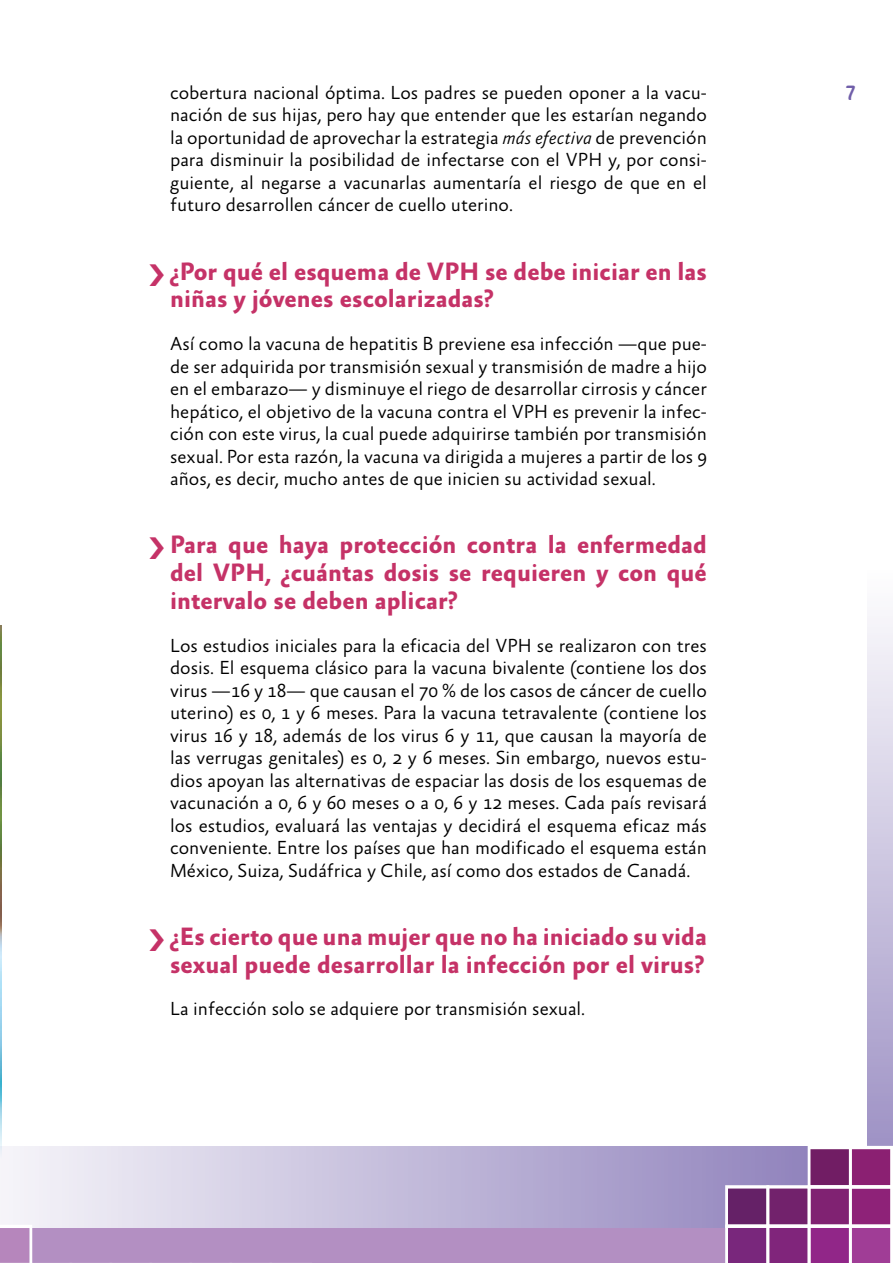
<style>
.page{position:relative;width:893px;height:1263px;background:#fff}
.page>*{position:absolute;margin:0;border:0;box-sizing:border-box;transform-origin:0 0}
.t1{font:700 25.5px/27.8px "Absara Sans";color:#c53267}
.t2{font:condensed 21px "Cocon";color:#705ea9}
.t3{font:300 19.2px/22.5px "Absara Sans";color:#000;text-align:justify}
.s1{font-style:italic}
</style>
<div class="page">
<svg style="left:867px;top:618px;width:26px;height:528px;background:#cac3df"></svg>
<svg style="left:1px;top:1146px;width:724px;height:82px;background:#c8c1dd"></svg>
<div style="left:30px;top:1228px;width:695px;height:35px;background:#b38fc2"></div>
<svg style="left:725px;top:1146px;width:166px;height:117px;background:#955395"></svg>
<svg style="left:0;top:1225px;width:312px;height:38px"></svg>
<img style="left:0;top:626px;width:1px;height:532px">
<p class="t3" style="left:170px;top:82px;width:538px">cobertura nacional óptima. Los padres se pueden oponer a la vacu-</p>
<p class="t2" style="left:846px;top:81px;width:12px">7</p>
<p class="t3" style="left:170px;top:105px;width:538px">nación de sus hijas, pero hay que entender que les estarían negando la oportunidad de aprovechar la estrategia <span class="s1">más efectiva</span> de prevención para disminuir la posibilidad de infectarse con el VPH y, por consi&shy;guiente, al negarse a vacunarlas aumentaría el riesgo de que en el futuro desarrollen cáncer de cuello uterino.</p>
<h1 class="t1" style="left:170px;top:258px;width:538px">¿Por qué el esquema de VPH se debe iniciar en las niñas y jóvenes escolarizadas?</h1>
<p class="t3" style="left:170px;top:333px;width:538px">Así como la vacuna de hepatitis B previene esa infección —que pue&shy;de ser adquirida por transmisión sexual y transmisión de madre a hijo en el embarazo— y disminuye el riego de desarrollar cirrosis y cáncer hepático, el objetivo de la vacuna contra el VPH es prevenir la infec&shy;ción con este virus, la cual puede adquirirse también por transmisión sexual. Por esta razón, la vacuna va dirigida a mujeres a partir de los 9 años, es decir, mucho antes de que inicien su actividad sexual.</p>
<h1 class="t1" style="left:170px;top:532px;width:538px;text-align:justify">Para que haya protección contra la enfermedad del VPH, ¿cuántas dosis se requieren y con qué intervalo se deben aplicar?</h1>
<p class="t3" style="left:170px;top:635px;width:538px">Los estudios iniciales para la eficacia del VPH se realizaron con tres dosis. El esquema clásico para la vacuna bivalente (contiene los dos virus —16 y 18— que causan el 70 % de los casos de cáncer de cuello uterino) es 0, 1 y 6 meses. Para la vacuna tetravalente (contiene los virus 16 y 18, además de los virus 6 y 11, que causan la mayoría de las verrugas genitales) es 0, 2 y 6 meses. Sin embargo, nuevos estu&shy;dios apoyan las alternativas de espaciar las dosis de los esquemas de vacunación a 0, 6 y 60 meses o a 0, 6 y 12 meses. Cada país revisará los estudios, evaluará las ventajas y decidirá el esquema eficaz más conveniente. Entre los países que han modificado el esquema están México, Suiza, Sudáfrica y Chile, así como dos estados de Canadá.</p>
<h1 class="t1" style="left:170px;top:924px;width:538px">¿Es cierto que una mujer que no ha iniciado su vida sexual puede desarrollar la infección por el virus?</h1>
<p class="t3" style="left:170px;top:999px;width:416px">La infección solo se adquiere por transmisión sexual.</p>
</div>
